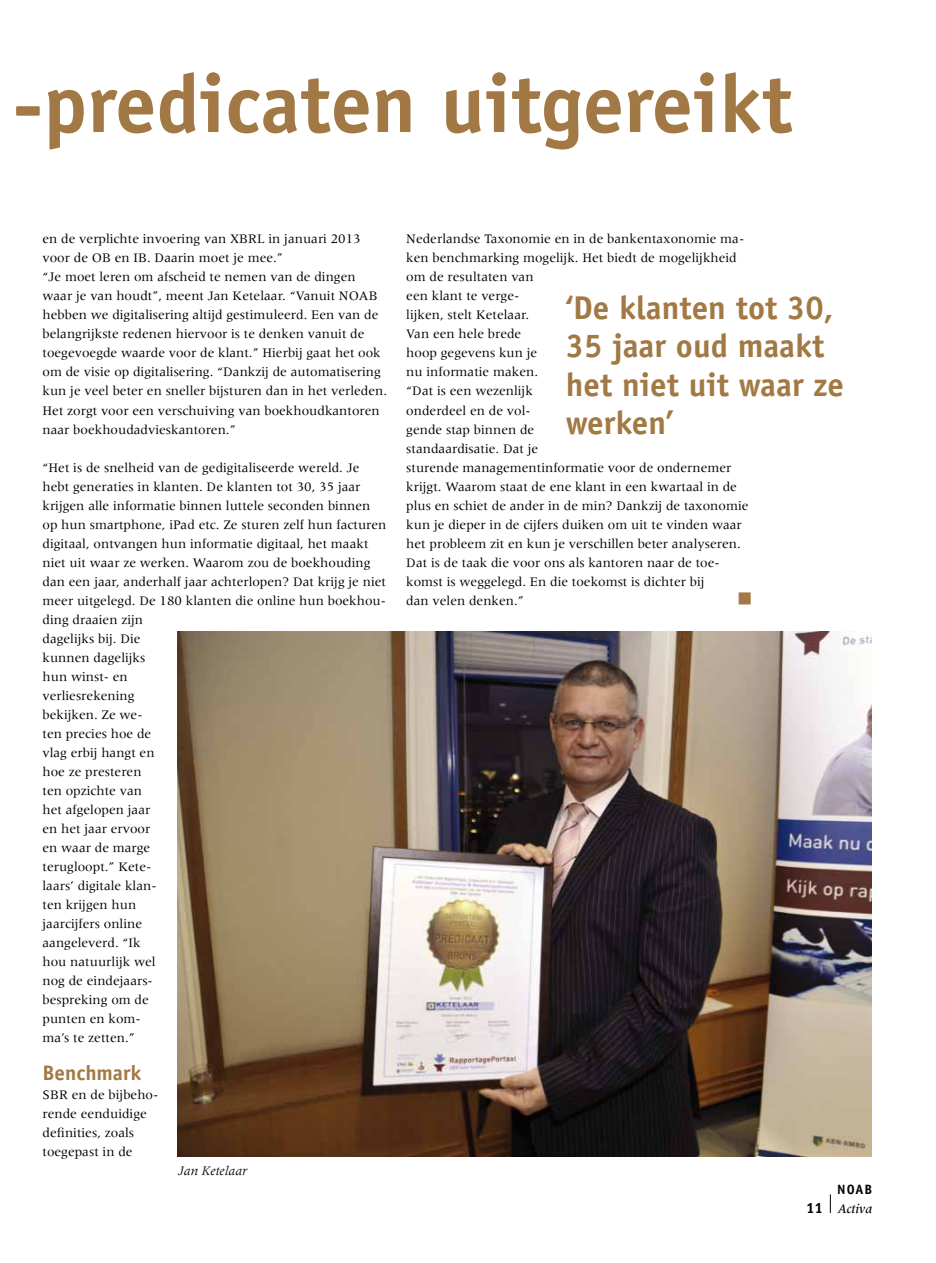
<style>
.page{position:relative;width:936px;height:1263px;background:#fff}
.page>*{position:absolute;margin:0;border:0;box-sizing:border-box;transform-origin:0 0}
.t1{font:700 82.5px "Officina Sans Std";color:#a27944}
.t2{font:700 33px/38px "Officina Sans Std";color:#a27944}
.t3{font:700 21px "Officina Sans Std";color:#a27944}
.t4{font:13.5px/19px "Meridien LT Std";color:#000}
.t5{font:italic 13.5px "Meridien LT Std";color:#000}
.t6{font:italic 500 13.5px "Meridien LT Std";letter-spacing:.01em;color:#000}
.t7{font:700 13.5px "Officina Sans Std";color:#000}
.s1{font-family:"Officina Sans Std";font-weight:700;font-style:normal;font-size:15px}
</style>
<div class="page">
<svg style="left:830px;top:1194px;width:1px;height:19px"></svg>
<img style="left:178px;top:632px;width:693px;height:524px">
<h1 class="t1" style="left:13px;top:52px;width:781px">-predicaten uitgereikt</h1>
<p class="t4" style="left:43px;top:229px;width:346px">en de verplichte invoering van XBRL in januari 2013 voor de OB en IB. Daarin moet je mee.”<br>“Je moet leren om afscheid te nemen van de dingen waar je van houdt”, meent Jan Ketelaar. “Vanuit NOAB hebben we digitalisering altijd gestimuleerd. Een van de belangrijkste redenen hiervoor is te denken vanuit de toegevoegde waarde voor de klant.” Hierbij gaat het ook om de visie op digitalisering. “Dankzij de automatisering kun je veel beter en sneller bijsturen dan in het verleden.<br>Het zorgt voor een verschuiving van boekhoudkantoren naar boekhoudadvieskantoren.”</p>
<p class="t4" style="left:43px;top:458px;width:345px">“Het is de snelheid van de gedigitaliseerde wereld. Je hebt generaties in klanten. De klanten tot 30, 35 jaar krijgen alle informatie binnen luttele seconden binnen op hun smartphone, iPad etc. Ze sturen zelf hun facturen digitaal, ontvangen hun informatie digitaal, het maakt niet uit waar ze werken. Waarom zou de boekhouding dan een jaar, anderhalf jaar achterlopen? Dat krijg je niet meer uitgelegd. De 180 klanten die online hun boekhou&shy;ding draaien zijn<br>dagelijks bij. Die<br>kunnen dagelijks<br>hun winst- en<br>verliesrekening<br>bekijken. Ze we-<br>ten precies hoe de<br>vlag erbij hangt en<br>hoe ze presteren<br>ten opzichte van<br>het afgelopen jaar<br>en het jaar ervoor<br>en waar de marge<br>terugloopt.” Kete-<br>laars’ digitale klan-<br>ten krijgen hun<br>jaarcijfers online<br>aangeleverd. “Ik<br>hou natuurlijk wel<br>nog de eindejaars-<br>bespreking om de<br>punten en kom-<br>ma’s te zetten.”</p>
<h3 class="t3" style="left:43px;top:1060px;width:100px">Benchmark</h3>
<p class="t4" style="left:43px;top:1085px;width:117px">SBR en de bijbeho&shy;rende eenduidige definities, zoals toegepast in de</p>
<p class="t5" style="left:178px;top:1164px;width:71px">Jan Ketelaar</p>
<p class="t4" style="left:406px;top:229px;width:344px">Nederlandse Taxonomie en in de bankentaxonomie ma&shy;ken benchmarking mogelijk. Het biedt de mogelijkheid om de resultaten van<br>een klant te verge-<br>lijken, stelt Ketelaar.<br>Van een hele brede<br>hoop gegevens kun je<br>nu informatie maken.<br>“Dat is een wezenlijk<br>onderdeel en de vol-<br>gende stap binnen de<br>standaardisatie. Dat je<br>sturende managementinformatie voor de ondernemer krijgt. Waarom staat de ene klant in een kwartaal in de plus en schiet de ander in de min? Dankzij de taxonomie kun je dieper in de cijfers duiken om uit te vinden waar het probleem zit en kun je verschillen beter analyseren.<br>Dat is de taak die voor ons als kantoren naar de toe&shy;komst is weggelegd. En die toekomst is dichter bij<br>dan velen denken.”</p>
<h2 class="t2" style="left:566px;top:289px;width:279px">‘De klanten tot 30,<br>35 jaar oud maakt het niet uit waar ze werken’</h2>
<p class="t7" style="left:837px;top:1181px;width:36px">NOAB</p>
<p class="t6" style="left:806px;top:1202px;width:68px"><span class="s1">11</span> Activa</p>
</div>
